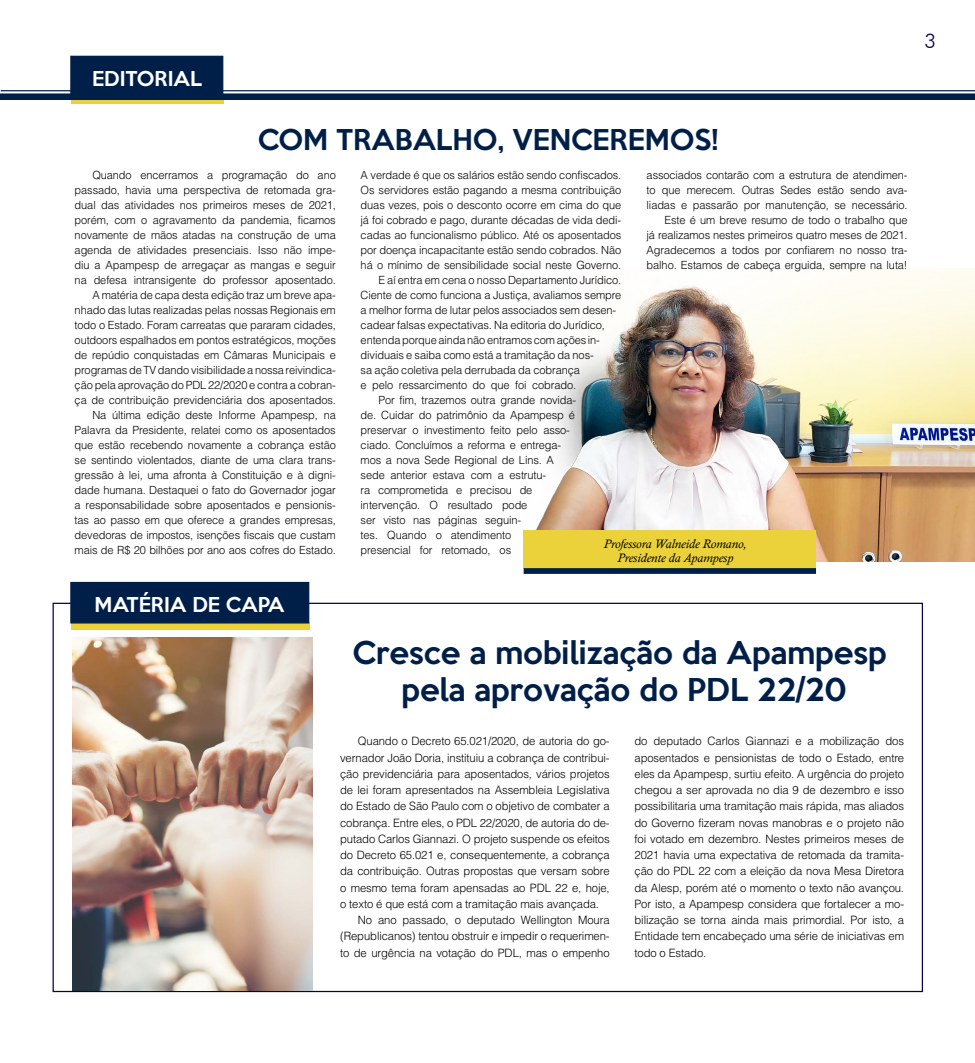
<style>
.page{position:relative;width:975px;height:1063px;background:#fff}
.page>*{position:absolute;margin:0;border:0;box-sizing:border-box;transform-origin:0 0}
.t1{font:500 28.75px/37.5px "Keep Calm";color:#001f48;text-align:center}
.t2{font:500 26.25px "Keep Calm";color:#001f48}
.t3{font:300 20px "Futura BT";color:#0a0048}
.t4{font:500 18.75px "Keep Calm";color:#fff}
.t5{font:italic 12.5px/13.8px "Calisto";color:#000;text-align:center}
.t6{font:300 11.5px/16.2px "Helvetica";letter-spacing:-.01em;color:#000;text-align:justify}
.t7{font:300 11.25px/15px "Helvetica";letter-spacing:-.01em;color:#000;text-align:right}
</style>
<div class="page">
<img style="left:536px;top:268px;width:438px;height:293px">
<hr style="left:1px;top:90px;width:973px;height:1px;background:#001f48">
<div style="left:71px;top:97px;width:152px;height:7px;background:#ecd23a"></div>
<div style="left:1px;top:94px;width:973px;height:5px;background:#001f48"></div>
<div style="left:0;top:93px;width:974px;height:7px;border:1px solid #001f48"></div>
<div style="left:70px;top:56px;width:153px;height:41px;background:#001f48"></div>
<div style="left:523px;top:530px;width:293px;height:38px;background:#ecd23a"></div>
<svg style="left:523px;top:568px;width:293px;height:6px;background:#0a274b"></svg>
<div style="left:71px;top:623px;width:238px;height:7px;background:#ecd23a"></div>
<div style="left:70px;top:582px;width:239px;height:42px;background:#001f48;border:1px solid #001f48"></div>
<img style="left:72px;top:638px;width:240px;height:353px">
<h3 class="t4" style="left:92px;top:62px;width:111px">EDITORIAL</h3>
<h2 class="t2" style="left:258px;top:117px;width:462px">COM TRABALHO, VENCEREMOS!</h2>
<p class="t7" style="left:75px;top:167px;width:263px">Quando encerramos a programação do ano passado, havia uma perspectiva de retomada gra&shy;dual das atividades nos primeiros meses de 2021, porém, com o agravamento da pandemia, ficamos novamente de mãos atadas na construção de uma agenda de atividades presenciais. Isso não impe&shy;diu a Apampesp de arregaçar as mangas e seguir na defesa intransigente do professor aposentado.<br>A matéria de capa desta edição traz um breve apa&shy;nhado das lutas realizadas pelas nossas Regionais em todo o Estado. Foram carreatas que pararam cidades, outdoors espalhados em pontos estratégicos, moções de repúdio conquistadas em Câmaras Municipais e programas de TV dando visibilidade a nossa reivindica&shy;ção pela aprovação do PDL 22/2020 e contra a cobran&shy;ça de contribuição previdenciária dos aposentados.<br>Na última edição deste Informe Apampesp, na Palavra da Presidente, relatei como os aposentados que estão recebendo novamente a cobrança estão se sentindo violentados, diante de uma clara trans&shy;gressão à lei, uma afronta à Constituição e à digni&shy;dade humana. Destaquei o fato do Governador jogar a responsabilidade sobre aposentados e pensionis&shy;tas ao passo em que oferece a grandes empresas, devedoras de impostos, isenções fiscais que custam mais de R$ 20 bilhões por ano aos cofres do Estado.</p>
<p class="t7" style="left:360px;top:167px;width:262px">A verdade é que os salários estão sendo confiscados.</p>
<p class="t7" style="left:646px;top:167px;width:262px">associados contarão com a estrutura de atendimen&shy;to que merecem. Outras Sedes estão sendo ava&shy;liadas e passarão por manutenção, se necessário.<br>Este é um breve resumo de todo o trabalho que<br>já realizamos nestes primeiros quatro meses de 2021.<br>Agradecemos a todos por confiarem no nosso tra&shy;balho. Estamos de cabeça erguida, sempre na luta!</p>
<p class="t7" style="left:360px;top:182px;width:262px">Os servidores estão pagando a mesma contribuição</p>
<p class="t7" style="left:360px;top:197px;width:262px">duas vezes, pois o desconto ocorre em cima do que</p>
<p class="t7" style="left:360px;top:212px;width:262px">já foi cobrado e pago, durante décadas de vida dedi-</p>
<p class="t7" style="left:360px;top:227px;width:262px">cadas ao funcionalismo público. Até os aposentados</p>
<p class="t7" style="left:360px;top:242px;width:262px">por doença incapacitante estão sendo cobrados. Não</p>
<p class="t7" style="left:360px;top:257px;width:262px">há o mínimo de sensibilidade social neste Governo.</p>
<p class="t7" style="left:378px;top:272px;width:244px">E aí entra em cena o nosso Departamento Jurídico.</p>
<p class="t7" style="left:360px;top:287px;width:262px">Ciente de como funciona a Justiça, avaliamos sempre</p>
<p class="t7" style="left:360px;top:302px;width:257px">a melhor forma de lutar pelos associados sem desen-</p>
<p class="t7" style="left:360px;top:317px;width:246px">cadear falsas expectativas. Na editoria do Jurídico,</p>
<p class="t7" style="left:360px;top:332px;width:241px">entenda porque ainda não entramos com ações in-</p>
<p class="t7" style="left:360px;top:347px;width:234px">dividuais e saiba como está a tramitação da nos-</p>
<p class="t7" style="left:360px;top:362px;width:221px">sa ação coletiva pela derrubada da cobrança</p>
<p class="t7" style="left:360px;top:377px;width:217px">e pelo ressarcimento do que foi cobrado.</p>
<p class="t7" style="left:378px;top:392px;width:199px">Por fim, trazemos outra grande novida-</p>
<p class="t7" style="left:360px;top:407px;width:216px">de. Cuidar do patrimônio da Apampesp é</p>
<p class="t7" style="left:360px;top:422px;width:211px">preservar o investimento feito pelo asso-</p>
<p class="t7" style="left:360px;top:437px;width:202px">ciado. Concluímos a reforma e entrega-</p>
<p class="t7" style="left:360px;top:452px;width:194px">mos a nova Sede Regional de Lins. A</p>
<p class="t7" style="left:360px;top:467px;width:187px">sede anterior estava com a estrutu-</p>
<p class="t7" style="left:360px;top:482px;width:173px">ra comprometida e precisou de</p>
<p class="t7" style="left:360px;top:497px;width:168px">intervenção. O resultado pode</p>
<p class="t7" style="left:360px;top:512px;width:162px">ser visto nas páginas seguin-</p>
<p class="t7" style="left:360px;top:527px;width:152px">tes. Quando o atendimento</p>
<p class="t7" style="left:360px;top:542px;width:152px">presencial for retomado, os</p>
<p class="t5" style="left:604px;top:537px;width:144px">Professora Walneide Romano,<br>Presidente da Apampesp</p>
<h3 class="t4" style="left:95px;top:588px;width:191px">MATÉRIA DE CAPA</h3>
<h1 class="t1" style="left:352px;top:631px;width:535px">Cresce a mobilização da Apampesp pela aprovação do PDL 22/20</h1>
<p class="t6" style="left:358px;top:733px;width:253px">Quando o Decreto 65.021/2020, de autoria do go-</p>
<p class="t6" style="left:340px;top:749px;width:271px">vernador João Doria, instituiu a cobrança de contribui-</p>
<p class="t6" style="left:340px;top:765px;width:271px">ção previdenciária para aposentados, vários projetos</p>
<p class="t6" style="left:340px;top:782px;width:271px">de lei foram apresentados na Assembleia Legislativa</p>
<p class="t6" style="left:340px;top:798px;width:271px">do Estado de São Paulo com o objetivo de combater a</p>
<p class="t6" style="left:340px;top:814px;width:271px">cobrança. Entre eles, o PDL 22/2020, de autoria do de-</p>
<p class="t6" style="left:340px;top:830px;width:271px">putado Carlos Giannazi. O projeto suspende os efeitos</p>
<p class="t6" style="left:340px;top:847px;width:271px">do Decreto 65.021 e, consequentemente, a cobrança</p>
<p class="t6" style="left:340px;top:863px;width:271px">da contribuição. Outras propostas que versam sobre</p>
<p class="t6" style="left:340px;top:879px;width:271px">o mesmo tema foram apensadas ao PDL 22 e, hoje,</p>
<p class="t6" style="left:340px;top:895px;width:260px">o texto é que está com a tramitação mais avançada.</p>
<p class="t6" style="left:358px;top:912px;width:253px">No ano passado, o deputado Wellington Moura</p>
<p class="t6" style="left:340px;top:928px;width:271px">(Republicanos) tentou obstruir e impedir o requerimen-</p>
<p class="t6" style="left:340px;top:944px;width:271px">to de urgência na votação do PDL, mas o empenho</p>
<p class="t6" style="left:634px;top:733px;width:271px">do deputado Carlos Giannazi e a mobilização dos aposentados e pensionistas de todo o Estado, entre eles da Apampesp, surtiu efeito. A urgência do projeto chegou a ser aprovada no dia 9 de dezembro e isso possibilitaria uma tramitação mais rápida, mas aliados do Governo fizeram novas manobras e o projeto não foi votado em dezembro. Nestes primeiros meses de 2021 havia uma expectativa de retomada da tramita&shy;ção do PDL 22 com a eleição da nova Mesa Diretora da Alesp, porém até o momento o texto não avançou.<br>Por isto, a Apampesp considera que fortalecer a mo&shy;bilização se torna ainda mais primordial. Por isto, a Entidade tem encabeçado uma série de iniciativas em todo o Estado.</p>
<h3 class="t3" style="left:924px;top:29px;width:13px">3</h3>
</div>
